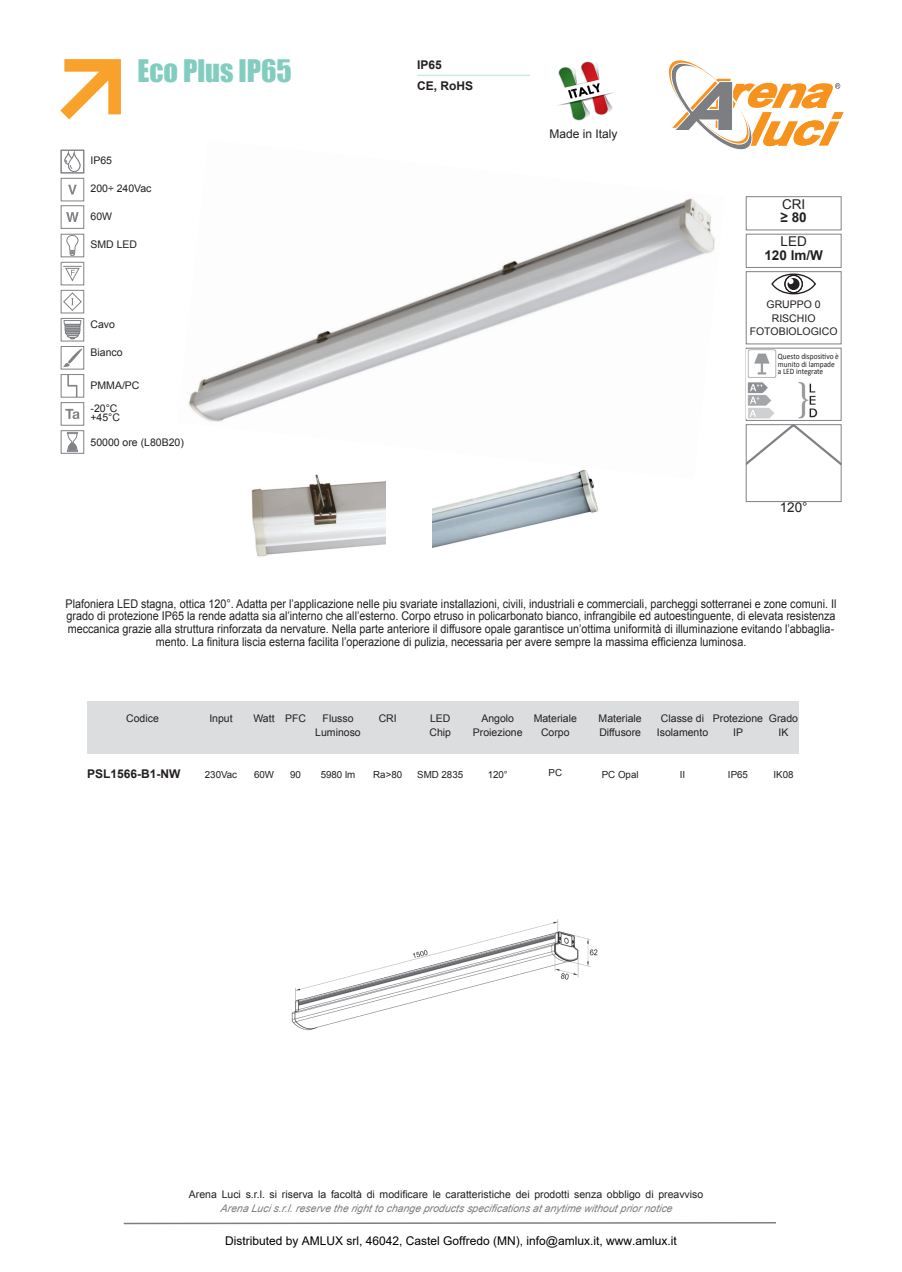
<style>
.page{position:relative;width:902px;height:1272px;background:#fff}
.page>*{position:absolute;margin:0;border:0;box-sizing:border-box;transform-origin:0 0}
.t1{font:28.5px "Impact";color:#82cdbf}
.t2{font:13.5px "Arial";color:#231f20}
.t3{font:700 13.5px "Arial";color:#231f20}
.t4{font:12px/12.8px "Arial";color:#231f20;text-align:center;scale:.9 1}
.t5{font:12px "Arial";color:#000}
.t6{font:700 12px/21px "Arial";color:#231f20}
.t7{font:12px "Arial";color:#231f20}
.t8{font:10.5px/13.5px "Arial";color:#231f20;text-align:center}
.t9{font:italic 10.5px "Arial";color:#7c7e81}
.t10{font:9.75px "Arial";color:#231f20}
.t11{font:8.25px/7.5px "Calibri";color:#231f20;scale:.9 1}
</style>
<div class="page">
<hr style="left:417px;top:75px;width:113px;height:1px;background:#cce8e2">
<svg style="left:60px;top:59px;width:61px;height:60px"></svg>
<svg style="left:669px;top:60px;width:174px;height:90px"></svg>
<div style="left:87px;top:701px;width:712px;height:53px;background:#dcdddf"></div>
<svg style="left:123px;top:1222px;width:653px;height:3px"></svg>
<img style="left:251px;top:479px;width:134px;height:78px">
<img style="left:432px;top:479px;width:166px;height:69px">
<div style="left:746px;top:234px;width:95px;height:34px;border:1px solid #808285"></div>
<div style="left:746px;top:196px;width:95px;height:34px;border:1px solid #808285"></div>
<div style="left:746px;top:348px;width:95px;height:73px;background:#fff;border:1px solid #808285"></div>
<img style="left:747px;top:349px;width:89px;height:70px">
<div style="left:746px;top:271px;width:95px;height:73px;background:#fff;border:1px solid #808285"></div>
<svg style="left:748px;top:426px;width:91px;height:38px"></svg>
<div style="left:746px;top:424px;width:95px;height:78px;border:1px solid #808285"></div>
<svg style="left:771px;top:273px;width:45px;height:22px"></svg>
<div style="left:61px;top:178px;width:23px;height:23px;border:1px solid #808285"></div>
<svg style="left:68px;top:185px;width:9px;height:10px"></svg>
<div style="left:61px;top:205px;width:23px;height:24px;border:1px solid #808285"></div>
<svg style="left:66px;top:212px;width:13px;height:10px"></svg>
<div style="left:61px;top:346px;width:23px;height:23px;border:1px solid #808285"></div>
<svg style="left:62px;top:347px;width:21px;height:20px"></svg>
<div style="left:61px;top:374px;width:23px;height:24px;border:1px solid #808285"></div>
<svg style="left:67px;top:374px;width:11px;height:23px"></svg>
<div style="left:61px;top:290px;width:23px;height:23px;border:1px solid #808285"></div>
<svg style="left:63px;top:292px;width:19px;height:19px"></svg>
<div style="left:61px;top:262px;width:23px;height:23px;border:1px solid #808285"></div>
<div style="left:61px;top:402px;width:23px;height:24px;border:1px solid #808285"></div>
<svg style="left:65px;top:409px;width:14px;height:10px"></svg>
<div style="left:61px;top:430px;width:23px;height:24px;border:1px solid #808285"></div>
<svg style="left:67px;top:432px;width:11px;height:20px"></svg>
<div style="left:61px;top:150px;width:23px;height:23px;border:1px solid #808285"></div>
<svg style="left:64px;top:150px;width:16px;height:22px"></svg>
<div style="left:61px;top:234px;width:23px;height:23px;border:1px solid #808285"></div>
<svg style="left:63px;top:235px;width:19px;height:47px"></svg>
<div style="left:61px;top:318px;width:23px;height:23px;border:1px solid #808285"></div>
<svg style="left:64px;top:320px;width:17px;height:19px"></svg>
<img style="left:291px;top:919px;width:307px;height:112px">
<img style="left:188px;top:140px;width:537px;height:339px">
<img style="left:558px;top:61px;width:56px;height:60px">
<h1 class="t1" style="left:138px;top:48px;width:156px">Eco Plus IP65</h1>
<p class="t8" style="left:90px;top:154px;width:23px">IP65</p>
<p class="t8" style="left:90px;top:182px;width:63px">200÷ 240Vac</p>
<p class="t8" style="left:90px;top:209px;width:23px">60W</p>
<p class="t8" style="left:90px;top:238px;width:48px">SMD LED</p>
<p class="t8" style="left:90px;top:317px;width:26px">Cavo</p>
<p class="t8" style="left:90px;top:345px;width:34px">Bianco</p>
<p class="t8" style="left:90px;top:378px;width:51px">PMMA/PC</p>
<p class="t8" style="left:90px;top:403px;width:31px;line-height:9.8px;text-align:left">-20°C +45°C</p>
<p class="t8" style="left:91px;top:435px;width:95px">50000 ore (L80B20)</p>
<p class="t6" style="left:417px;top:55px;width:58px">IP65<br>CE, RoHS</p>
<p class="t7" style="left:549px;top:125px;width:70px">Made in Italy</p>
<p class="t2" style="left:782px;top:195px;width:25px">CRI</p>
<p class="t3" style="left:781px;top:209px;width:28px">≥ 80</p>
<p class="t2" style="left:780px;top:233px;width:28px">LED</p>
<p class="t3" style="left:764px;top:246px;width:60px">120 lm/W</p>
<p class="t8" style="left:750px;top:298px;width:89px">GRUPPO 0<br>RISCHIO<br>FOTOBIOLOGICO</p>
<p class="t11" style="left:778px;top:353px;width:69px">Questo dispositivo è munito di lampade a LED integrate</p>
<p class="t2" style="left:780px;top:498px;width:29px">120°</p>
<p class="t4" style="left:66px;top:597px;width:858px">Plafoniera LED stagna, ottica 120°. Adatta per l’applicazione nelle piu svariate installazioni, civili, industriali e commerciali, parcheggi sotterranei e zone comuni. Il grado di protezione IP65 la rende adatta sia al’interno che all’esterno. Corpo etruso in policarbonato bianco, infrangibile ed autoestinguente, di elevata resistenza meccanica grazie alla struttura rinforzata da nervature. Nella parte anteriore il diffusore opale garantisce un’ottima uniformità di illuminazione evitando l’abbaglia&shy;mento. La finitura liscia esterna facilita l’operazione di pulizia, necessaria per avere sempre la massima efficienza luminosa.</p>
<p class="t8" style="left:126px;top:712px;width:34px">Codice</p>
<p class="t6" style="left:87px;top:763px;width:95px">PSL1566-B1-NW</p>
<p class="t8" style="left:209px;top:712px;width:25px">Input</p>
<p class="t10" style="left:205px;top:768px;width:34px">230Vac</p>
<p class="t8" style="left:253px;top:712px;width:23px">Watt</p>
<p class="t10" style="left:254px;top:768px;width:22px">60W</p>
<p class="t8" style="left:285px;top:712px;width:22px">PFC</p>
<p class="t10" style="left:290px;top:768px;width:12px">90</p>
<p class="t8" style="left:315px;top:712px;width:47px">Flusso<br>Luminoso</p>
<p class="t10" style="left:321px;top:768px;width:36px">5980 lm</p>
<p class="t8" style="left:379px;top:712px;width:20px">CRI</p>
<p class="t10" style="left:373px;top:768px;width:30px">Ra&gt;80</p>
<p class="t8" style="left:429px;top:712px;width:23px;text-align:left">LED<br>Chip</p>
<p class="t10" style="left:417px;top:768px;width:48px">SMD 2835</p>
<p class="t8" style="left:473px;top:712px;width:51px">Angolo<br>Proiezione</p>
<p class="t10" style="left:488px;top:768px;width:22px">120°</p>
<p class="t8" style="left:534px;top:712px;width:45px">Materiale<br>Corpo</p>
<p class="t10" style="left:548px;top:766px;width:15px">PC</p>
<p class="t8" style="left:599px;top:712px;width:45px;text-align:left">Materiale<br>Diffusore</p>
<p class="t10" style="left:602px;top:768px;width:38px">PC Opal</p>
<p class="t8" style="left:657px;top:712px;width:53px">Classe di<br>Isolamento</p>
<p class="t10" style="left:680px;top:768px;width:7px">II</p>
<p class="t8" style="left:769px;top:712px;width:31px">Grado<br>IK</p>
<p class="t10" style="left:773px;top:768px;width:22px">IK08</p>
<p class="t8" style="left:713px;top:712px;width:52px">Protezione<br>IP</p>
<p class="t10" style="left:728px;top:768px;width:22px">IP65</p>
<p class="t8" style="left:189px;top:1188px;width:516px">Arena Luci s.r.l. si riserva la facoltà di modificare le caratteristiche dei prodotti senza obbligo di preavviso</p>
<p class="t9" style="left:220px;top:1201px;width:456px">Arena Luci s.r.l.reserve the right to change products specifications at anytime without prior notice</p>
<p class="t5" style="left:225px;top:1232px;width:453px">Distributed by AMLUX srl, 46042, Castel Goffredo (MN), info@amlux.it, www.amlux.it</p>
</div>
